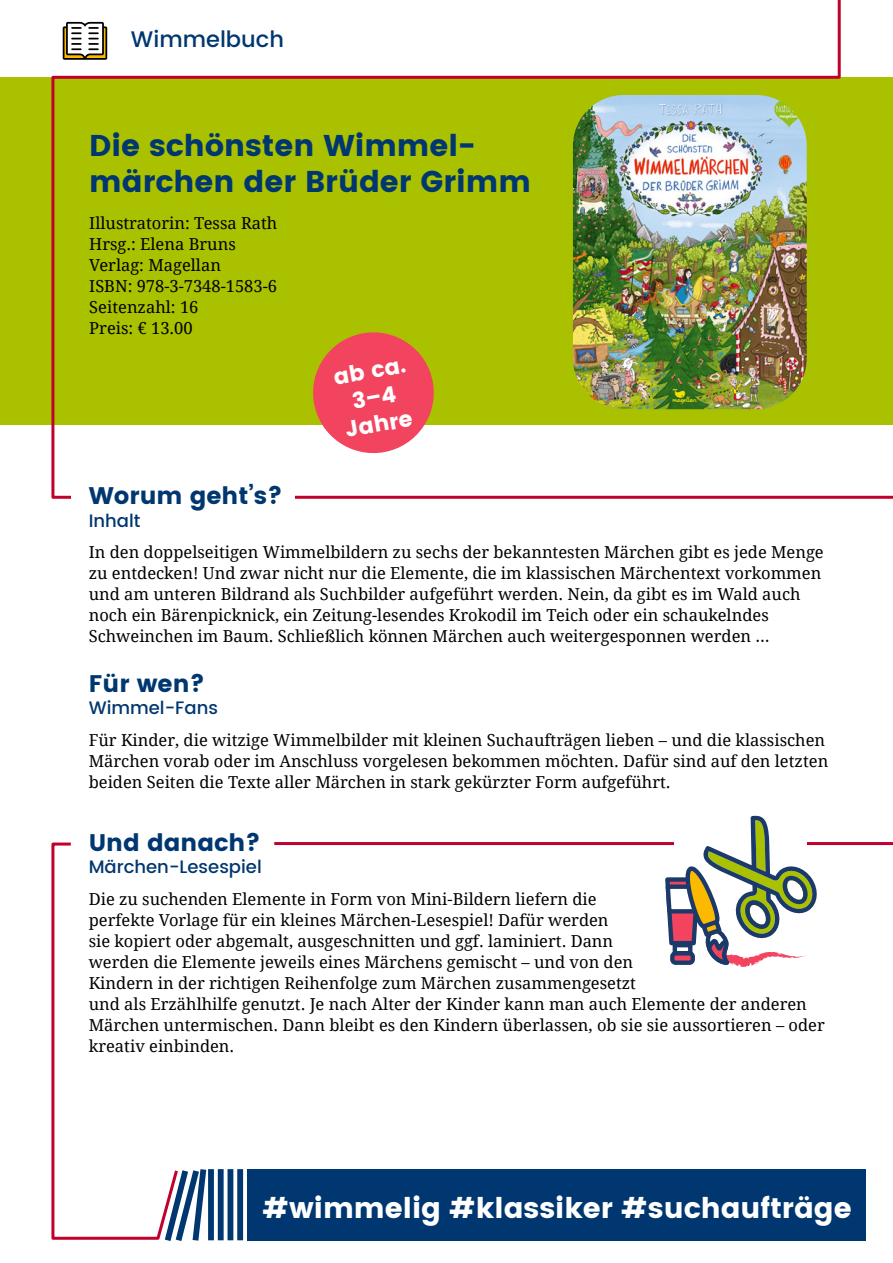
<style>
.page{position:relative;width:893px;height:1263px;background:#fff}
.page>*{position:absolute;margin:0;border:0;box-sizing:border-box;transform-origin:0 0}
.t1{font:700 30px/36px "Poppins DE";color:#003770}
.t2{font:700 28.5px "Poppins DE";color:#fff}
.t3{font:700 24px "Poppins DE";color:#003770}
.t4{font:500 22.5px "Poppins DE";color:#003770}
.t5{font:700 22.35px/26.7px "Poppins DE";color:#fff;text-align:center}
.t6{font:500 18px "Poppins DE";color:#003770}
.t7{font:16.5px/21px "Droid Serif";color:#000}
</style>
<div class="page">
<div style="left:0;top:77px;width:893px;height:348px;background:#aac100"></div>
<svg style="left:51px;top:0;width:791px;height:499px"></svg>
<svg style="left:51px;top:842px;width:110px;height:398px"></svg>
<hr style="left:295px;top:496px;width:598px;height:3px;background:#c1002e">
<svg style="left:308px;top:327px;width:131px;height:131px"></svg>
<div style="left:247px;top:1169px;width:619px;height:71px;background:#003770"></div>
<svg style="left:161px;top:1169px;width:83px;height:72px"></svg>
<hr style="left:274px;top:842px;width:619px;height:3px;background:#c1002e">
<img style="left:573px;top:95px;width:234px;height:314px">
<svg style="left:663px;top:816px;width:156px;height:151px"></svg>
<h3 class="t4" style="left:131px;top:23px;width:154px">Wimmelbuch</h3>
<h1 class="t1" style="left:89px;top:127px;width:443px">Die schönsten Wimmel&shy;märchen der Brüder Grimm</h1>
<p class="t7" style="left:89px;top:212px;width:190px">Illustratorin: Tessa Rath<br>Hrsg.: Elena Bruns<br>Verlag: Magellan<br>ISBN: 978-3-7348-1583-6<br>Seitenzahl: 16<br>Preis: € 13.00</p>
<h3 class="t5" style="left:332px;top:364px;width:74px;rotate:-10deg">ab ca.<br>3–4<br>Jahre</h3>
<h3 class="t3" style="left:89px;top:482px;width:196px">Worum geht’s?</h3>
<p class="t6" style="left:89px;top:507px;width:53px">Inhalt</p>
<p class="t7" style="left:89px;top:541px;width:737px">In den doppelseitigen Wimmelbildern zu sechs der bekanntesten Märchen gibt es jede Menge zu entdecken! Und zwar nicht nur die Elemente, die im klassischen Märchentext vorkommen und am unteren Bildrand als Suchbilder aufgeführt werden. Nein, da gibt es im Wald auch noch ein Bärenpicknick, ein Zeitung-lesendes Krokodil im Teich oder ein schaukelndes Schweinchen im Baum. Schließlich können Märchen auch weitergesponnen werden …</p>
<h3 class="t3" style="left:89px;top:670px;width:118px">Für wen?</h3>
<p class="t6" style="left:89px;top:695px;width:131px">Wimmel-Fans</p>
<p class="t7" style="left:89px;top:729px;width:741px">Für Kinder, die witzige Wimmelbilder mit kleinen Suchaufträgen lieben – und die klassischen<br>Märchen vorab oder im Anschluss vorgelesen bekommen möchten. Dafür sind auf den letzten beiden Seiten die Texte aller Märchen in stark gekürzter Form aufgeführt.</p>
<h3 class="t3" style="left:89px;top:828px;width:174px">Und danach?</h3>
<p class="t6" style="left:89px;top:853px;width:175px">Märchen-Lesespiel</p>
<p class="t7" style="left:89px;top:888px;width:738px">Die zu suchenden Elemente in Form von Mini-Bildern liefern die<br>perfekte Vorlage für ein kleines Märchen-Lesespiel! Dafür werden<br>sie kopiert oder abgemalt, ausgeschnitten und ggf. laminiert. Dann<br>werden die Elemente jeweils eines Märchens gemischt – und von den<br>Kindern in der richtigen Reihenfolge zum Märchen zusammengesetzt<br>und als Erzählhilfe genutzt. Je nach Alter der Kinder kann man auch Elemente der anderen Märchen untermischen. Dann bleibt es den Kindern überlassen, ob sie sie aussortieren – oder kreativ einbinden.</p>
<h2 class="t2" style="left:263px;top:1192px;width:591px">#wimmelig #klassiker #suchaufträge</h2>
</div>
